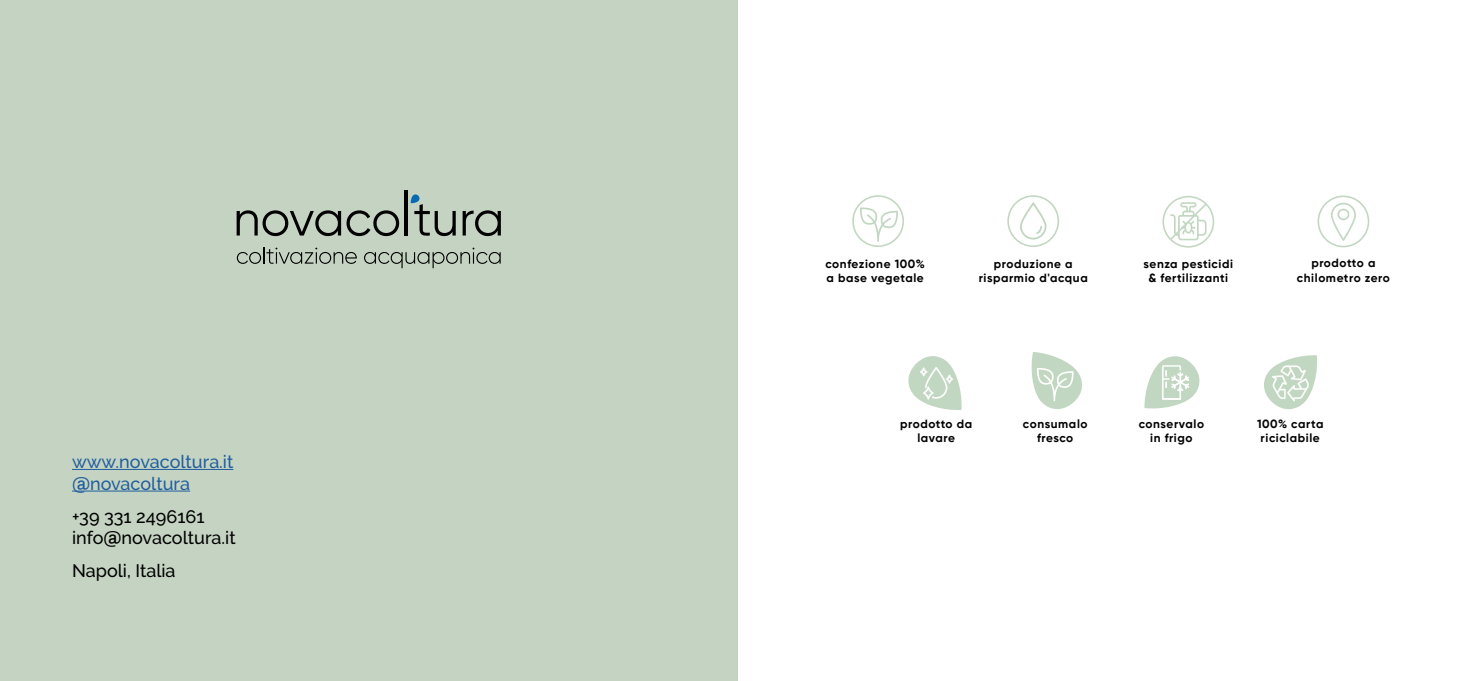
<style>
.page{position:relative;width:1475px;height:681px;background:#fff}
.page>*{position:absolute;margin:0;border:0;box-sizing:border-box;transform-origin:0 0}
.t1{font:500 18px/21.6px "Raleway";color:#000}
.t2{font:500 18px/21.6px "Raleway";color:#215e9e}
.t3{font:700 11.8px/14.2px "Gilroy";letter-spacing:.05em;color:#000;text-align:center}
.s1{font-family:"Archivo"}
</style>
<div class="page">
<div style="left:0;top:0;width:737px;height:680px;background:#c5d4c2"></div>
<svg style="left:236px;top:210px;width:163px;height:26px"></svg>
<svg style="left:462px;top:210px;width:39px;height:26px"></svg>
<svg style="left:410px;top:194px;width:45px;height:42px"></svg>
<hr style="left:405px;top:191px;width:3px;height:45px;background:#000">
<svg style="left:237px;top:247px;width:120px;height:17px"></svg>
<svg style="left:364px;top:247px;width:136px;height:21px"></svg>
<hr style="left:72px;top:469px;width:161px;height:1px;background:#215e9e">
<hr style="left:72px;top:490px;width:118px;height:1px;background:#215e9e">
<svg style="left:859px;top:207px;width:38px;height:35px"></svg>
<div style="left:852px;top:195px;width:51px;height:52px;border:2px solid #c2d7c1;border-radius:50%"></div>
<svg style="left:1020px;top:202px;width:26px;height:38px"></svg>
<div style="left:1007px;top:195px;width:51px;height:52px;border:2px solid #c2d7c1;border-radius:50%"></div>
<svg style="left:1331px;top:203px;width:24px;height:38px"></svg>
<div style="left:1317px;top:195px;width:51px;height:52px;border:2px solid #c2d7c1;border-radius:50%"></div>
<svg style="left:1168px;top:202px;width:39px;height:39px"></svg>
<div style="left:1162px;top:196px;width:51px;height:51px;border:2px solid #c2d7c1;border-radius:50%"></div>
<svg style="left:908px;top:356px;width:54px;height:54px"></svg>
<svg style="left:1144px;top:356px;width:56px;height:53px"></svg>
<svg style="left:1264px;top:355px;width:53px;height:55px"></svg>
<svg style="left:1031px;top:352px;width:51px;height:57px"></svg>
<h1 class="t2" style="left:72px;top:450px;width:163px">www.novacoltura.it <span class="s1">@</span>novacoltura</h1>
<h1 class="t1" style="left:72px;top:505px;width:165px">+39 331 2496161 info<span class="s1">@</span>novacoltura.it</h1>
<h1 class="t1" style="left:72px;top:560px;width:105px">Napoli, Italia</h1>
<p class="t3" style="left:825px;top:256px;width:101px;text-align:left">confezione 100% a base vegetale</p>
<p class="t3" style="left:978px;top:256px;width:111px">produzione a risparmio d'acqua</p>
<p class="t3" style="left:1296px;top:256px;width:94px">prodotto a chilometro zero</p>
<p class="t3" style="left:1143px;top:256px;width:91px">senza pesticidi &amp; fertilizzanti</p>
<p class="t3" style="left:900px;top:416px;width:74px">prodotto da lavare</p>
<p class="t3" style="left:1138px;top:416px;width:67px">conservalo in frigo</p>
<p class="t3" style="left:1256px;top:416px;width:68px">100% carta riciclabile</p>
<p class="t3" style="left:1022px;top:416px;width:66px">consumalo fresco</p>
</div>
